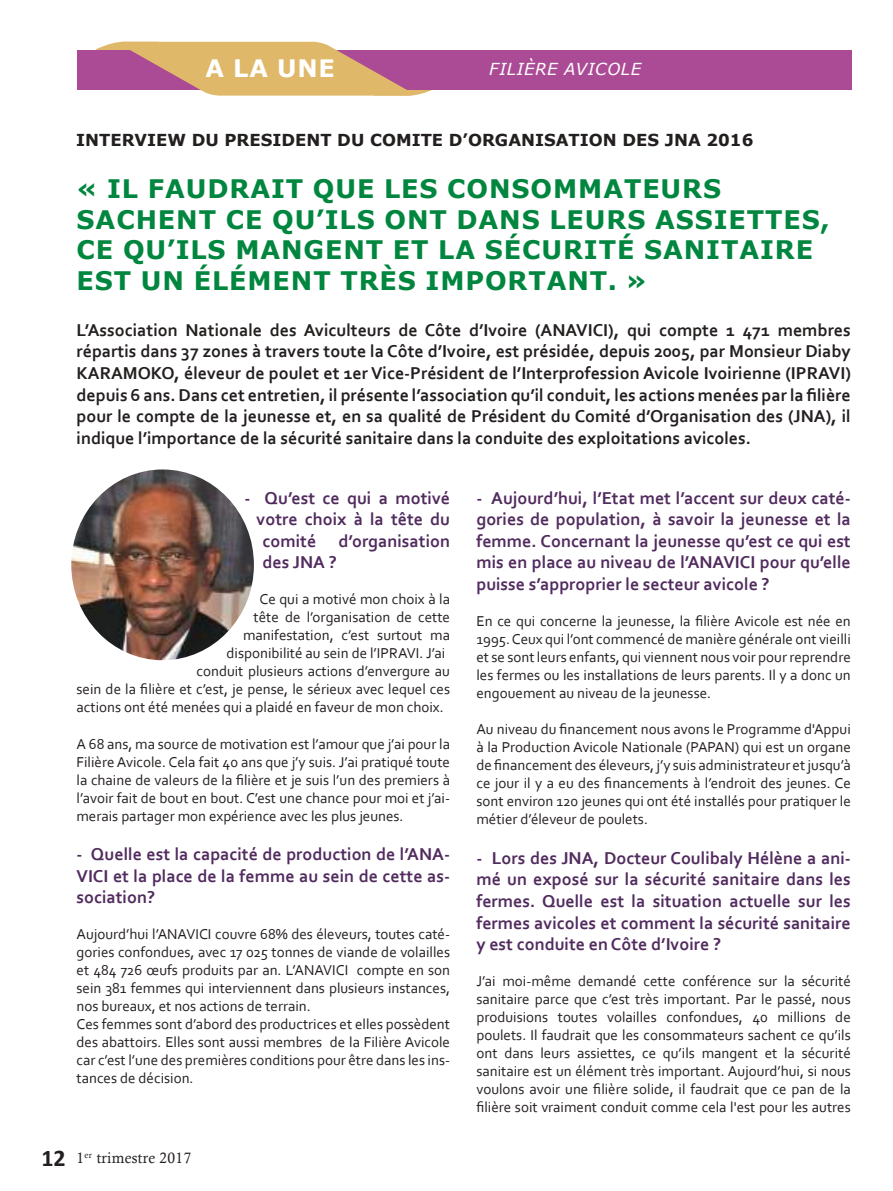
<style>
.page{position:relative;width:893px;height:1191px;background:#fff}
.page>*{position:absolute;margin:0;border:0;box-sizing:border-box;transform-origin:0 0}
.t1{font:700 25.5px/30.6px "Verdana";letter-spacing:.035em;color:#00863e}
.t2{font:700 24px "Verdana";color:#fff}
.t3{font:700 18px/21.6px "Corbel";color:#512b5e;text-align:justify}
.t4{font:700 18px/21.6px "Corbel";color:#241f1f;text-align:justify}
.t5{font:700 16.5px "Verdana";color:#241f1f}
.t6{font:italic 16.5px "Verdana";letter-spacing:.035em;color:#fff}
.t7{font:15px/18px "Corbel";color:#241f1f;text-align:justify}
.t8{font:15px "Calisto";letter-spacing:.02em;color:#241f1f}
.s1{font-family:"Calibri";font-weight:700;font-size:24px}
</style>
<div class="page">
<img style="left:71px;top:469px;width:183px;height:191px">
<div style="left:77px;top:51px;width:775px;height:39px;background:#ac4b95"></div>
<svg style="left:91px;top:42px;width:350px;height:54px"></svg>
<h2 class="t2" style="left:206px;top:52px;width:131px">A LA UNE</h2>
<p class="t6" style="left:489px;top:58px;width:153px">FILIÈRE AVICOLE</p>
<p class="t5" style="left:76px;top:129px;width:679px">INTERVIEW DU PRESIDENT DU COMITE D’ORGANISATION DES JNA 2016</p>
<h1 class="t1" style="left:76px;top:173px;width:755px">« IL FAUDRAIT QUE LES CONSOMMATEURS SACHENT CE QU’ILS ONT DANS LEURS ASSIETTES, CE QU’ILS MANGENT ET LA SÉCURITÉ SANITAIRE EST UN ÉLÉMENT TRÈS IMPORTANT. »</h1>
<p class="t4" style="left:77px;top:318px;width:776px">L’Association Nationale des Aviculteurs de Côte d’Ivoire (ANAVICI), qui compte 1 471 membres répartis dans 37 zones à travers toute la Côte d’Ivoire, est présidée, depuis 2005, par Monsieur Diaby KARAMOKO, éleveur de poulet et 1er Vice-Président de l’Interprofession Avicole Ivoirienne (IPRAVI) depuis 6 ans. Dans cet entretien, il présente l’association qu’il conduit, les actions menées par la filière pour le compte de la jeunesse et, en sa qualité de Président du Comité d’Organisation des (JNA), il indique l’importance de la sécurité sanitaire dans la conduite des exploitations avicoles.</p>
<p class="t3" style="left:245px;top:486px;width:207px">- Qu’est ce qui a motivé</p>
<p class="t3" style="left:257px;top:508px;width:195px">votre choix à la tête du</p>
<p class="t3" style="left:263px;top:529px;width:189px">comité d’organisation</p>
<p class="t3" style="left:263px;top:551px;width:76px">des JNA ?</p>
<p class="t7" style="left:260px;top:590px;width:192px">Ce qui a motivé mon choix à la</p>
<p class="t7" style="left:254px;top:608px;width:198px">tête de l’organisation de cette</p>
<p class="t7" style="left:243px;top:626px;width:209px">manifestation, c’est surtout ma</p>
<p class="t7" style="left:227px;top:644px;width:220px">disponibilité au sein de l’IPRAVI. J’ai</p>
<p class="t7" style="left:197px;top:662px;width:255px">conduit plusieurs actions d’envergure au</p>
<p class="t7" style="left:77px;top:680px;width:375px">sein de la filière et c’est, je pense, le sérieux avec lequel ces</p>
<p class="t7" style="left:77px;top:698px;width:369px">actions ont été menées qui a plaidé en faveur de mon choix.</p>
<p class="t7" style="left:77px;top:734px;width:375px">A 68 ans, ma source de motivation est l’amour que j’ai pour la Filière Avicole. Cela fait 40 ans que j’y suis. J’ai pratiqué toute la chaine de valeurs de la filière et je suis l’un des premiers à l’avoir fait de bout en bout. C’est une chance pour moi et j’ai&shy;merais partager mon expérience avec les plus jeunes.</p>
<p class="t3" style="left:77px;top:843px;width:375px">- Quelle est la capacité de production de l’ANA-VICI et la place de la femme au sein de cette as&shy;sociation?</p>
<p class="t7" style="left:77px;top:925px;width:375px;text-align:left">Aujourd’hui l’ANAVICI couvre 68% des éleveurs, toutes caté&shy;gories confondues, avec 17 025 tonnes de viande de volailles et 484 726 œufs produits par an. L’ANAVICI compte en son sein 381 femmes qui interviennent dans plusieurs instances, nos bureaux, et nos actions de terrain.<br>Ces femmes sont d’abord des productrices et elles possèdent des abattoirs. Elles sont aussi membres de la Filière Avicole car c’est l’une des premières conditions pour être dans les ins&shy;tances de décision.</p>
<p class="t8" style="left:41px;top:1149px;width:151px"><span class="s1">12</span> 1<sup>er</sup> trimestre 2017</p>
<p class="t3" style="left:476px;top:486px;width:376px">- Aujourd’hui, l’Etat met l’accent sur deux caté&shy;gories de population, à savoir la jeunesse et la femme. Concernant la jeunesse qu’est ce qui est mis en place au niveau de l’ANAVICI pour qu’elle puisse s’approprier le secteur avicole ?</p>
<p class="t7" style="left:476px;top:611px;width:376px">En ce qui concerne la jeunesse, la filière Avicole est née en 1995. Ceux qui l’ont commencé de manière générale ont vieilli et se sont leurs enfants, qui viennent nous voir pour reprendre les fermes ou les installations de leurs parents. Il y a donc un engouement au niveau de la jeunesse.</p>
<p class="t7" style="left:476px;top:719px;width:376px">Au niveau du financement nous avons le Programme d'Appui à la Production Avicole Nationale (PAPAN) qui est un organe de financement des éleveurs, j’y suis administrateur et jusqu’à ce jour il y a eu des financements à l’endroit des jeunes. Ce sont environ 120 jeunes qui ont été installés pour pratiquer le métier d’éleveur de poulets.</p>
<p class="t3" style="left:476px;top:846px;width:376px">- Lors des JNA, Docteur Coulibaly Hélène a ani&shy;mé un exposé sur la sécurité sanitaire dans les fermes. Quelle est la situation actuelle sur les fermes avicoles et comment la sécurité sanitaire y est conduite en Côte d’Ivoire ?</p>
<p class="t7" style="left:476px;top:971px;width:376px">J’ai moi-même demandé cette conférence sur la sécurité sanitaire parce que c’est très important. Par le passé, nous produisions toutes volailles confondues, 40 millions de poulets. Il faudrait que les consommateurs sachent ce qu’ils ont dans leurs assiettes, ce qu’ils mangent et la sécurité sanitaire est un élément très important. Aujourd’hui, si nous voulons avoir une filière solide, il faudrait que ce pan de la filière soit vraiment conduit comme cela l'est pour les autres</p>
</div>
